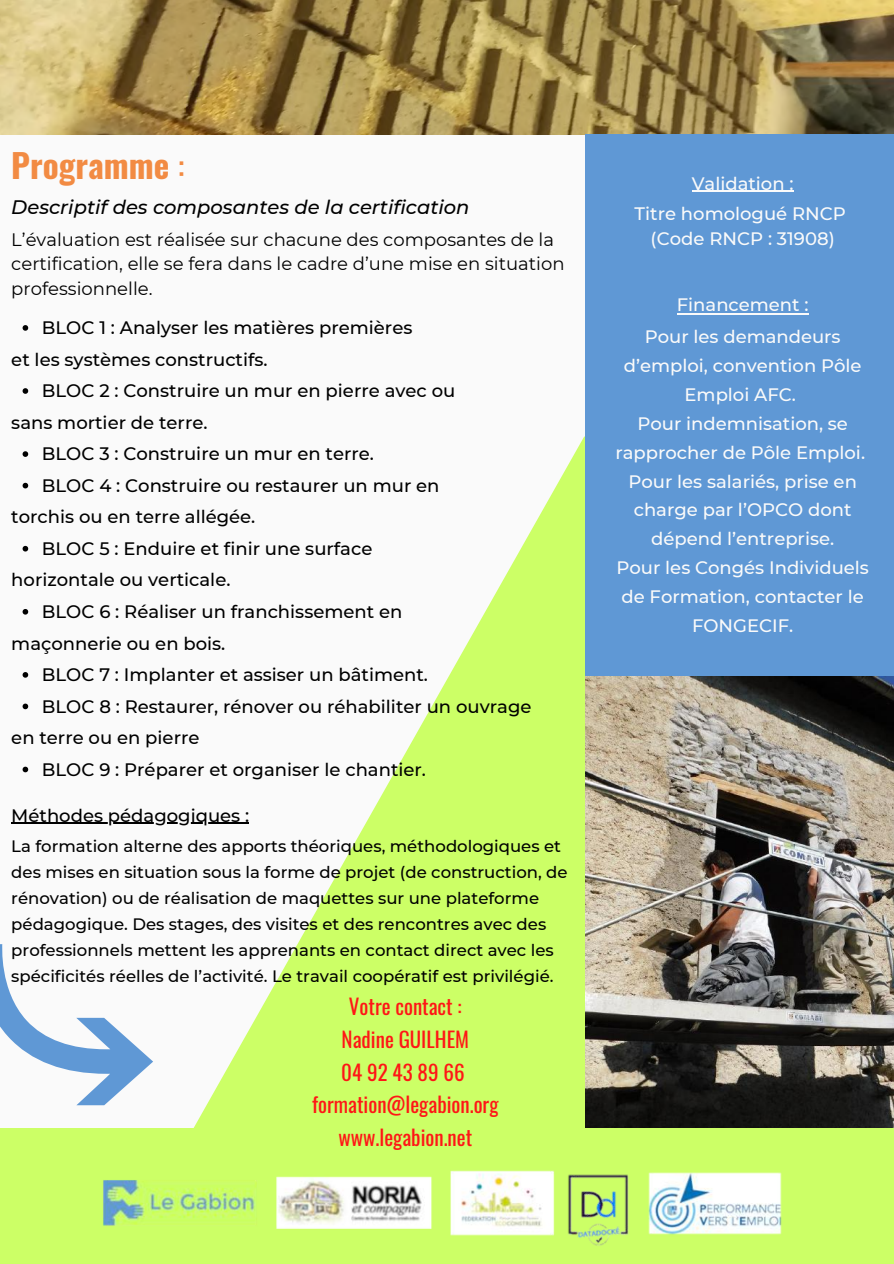
<style>
.page{position:relative;width:894px;height:1264px;background:#fff}
.page>*{position:absolute;margin:0;border:0;box-sizing:border-box;transform-origin:0 0}
.t1{font:700 33.15px "Oswald";color:#f28b43}
.t2{font:21px/32.7px "Oswald";color:#ff1616;text-align:center}
.t3{font:italic 500 19.5px "Montserrat";color:#000}
.t4{font:500 18px/31.5px "Montserrat";color:#000}
.t5{font:500 18px/28.8px "Montserrat";color:#fafafa;text-align:center}
.t6{font:18px/24.8px "Montserrat";color:#000}
.t7{font:500 16.5px/26px "Montserrat";color:#000}
.s1{font-weight:400}
</style>
<div class="page">
<div style="left:0;top:0;width:893px;height:1263px;background:#fafafa"></div>
<svg style="left:193px;top:436px;width:392px;height:692px"></svg>
<img style="left:585px;top:676px;width:308px;height:452px">
<div style="left:0;top:1128px;width:893px;height:135px;background:#cf6"></div>
<img style="left:0;top:0;width:893px;height:134px">
<div style="left:585px;top:134px;width:308px;height:542px;background:#5f98d5"></div>
<img style="left:103px;top:1170px;width:679px;height:76px">
<svg style="left:23px;top:325px;width:5px;height:6px"></svg>
<svg style="left:23px;top:388px;width:5px;height:6px"></svg>
<svg style="left:23px;top:451px;width:5px;height:6px"></svg>
<svg style="left:23px;top:483px;width:5px;height:5px"></svg>
<svg style="left:23px;top:546px;width:5px;height:5px"></svg>
<svg style="left:23px;top:609px;width:5px;height:5px"></svg>
<svg style="left:23px;top:672px;width:5px;height:5px"></svg>
<svg style="left:23px;top:703px;width:5px;height:6px"></svg>
<svg style="left:23px;top:766px;width:5px;height:6px"></svg>
<svg style="left:0;top:944px;width:153px;height:161px"></svg>
<hr style="left:676px;top:313px;width:132px;height:1px;background:#fafafa">
<hr style="left:691px;top:191px;width:102px;height:1px;background:#fafafa">
<hr style="left:11px;top:822px;width:238px;height:2px;background:#000">
<h1 class="t1" style="left:11px;top:140px;width:175px">Programme <span class="s1">:</span></h1>
<p class="t3" style="left:11px;top:195px;width:459px">Descriptif des composantes de la certification</p>
<p class="t6" style="left:11px;top:227px;width:554px">L’évaluation est réalisée sur chacune des composantes de la certification, elle se fera dans le cadre d’une mise en situation professionnelle.</p>
<p class="t4" style="left:42px;top:312px;width:372px">BLOC 1 : Analyser les matières premières</p>
<p class="t4" style="left:11px;top:343px;width:258px">et les systèmes constructifs.</p>
<p class="t4" style="left:42px;top:375px;width:415px">BLOC 2 : Construire un mur en pierre avec ou</p>
<p class="t4" style="left:11px;top:406px;width:198px">sans mortier de terre.</p>
<p class="t4" style="left:42px;top:438px;width:399px">BLOC 3 : Construire un mur en terre.<br>BLOC 4 : Construire ou restaurer un mur en</p>
<p class="t4" style="left:11px;top:501px;width:245px">torchis ou en terre allégée.</p>
<p class="t4" style="left:42px;top:532px;width:332px">BLOC 5 : Enduire et finir une surface</p>
<p class="t4" style="left:11px;top:564px;width:220px">horizontale ou verticale.</p>
<p class="t4" style="left:42px;top:595px;width:362px">BLOC 6 : Réaliser un franchissement en</p>
<p class="t4" style="left:11px;top:627px;width:215px">maçonnerie ou en bois.</p>
<p class="t4" style="left:42px;top:659px;width:491px">BLOC 7 : Implanter et assiser un bâtiment.<br>BLOC 8 : Restaurer, rénover ou réhabiliter un ouvrage</p>
<p class="t4" style="left:11px;top:722px;width:190px">en terre ou en pierre</p>
<p class="t4" style="left:42px;top:753px;width:385px">BLOC 9 : Préparer et organiser le chantier.</p>
<p class="t4" style="left:11px;top:799px;width:239px">Méthodes pédagogiques :</p>
<p class="t7" style="left:11px;top:833px;width:557px">La formation alterne des apports théoriques, méthodologiques et des mises en situation sous la forme de projet (de construction, de rénovation) ou de réalisation de maquettes sur une plateforme pédagogique. Des stages, des visites et des rencontres avec des professionnels mettent les apprenants en contact direct avec les spécificités réelles de l’activité. Le travail coopératif est privilégié.</p>
<p class="t2" style="left:312px;top:989px;width:188px">Votre contact :<br>Nadine GUILHEM<br>04 92 43 89 66 formation@legabion.org www.legabion.net</p>
<p class="t5" style="left:634px;top:168px;width:213px;line-height:30.5px">Validation :<br>Titre homologué RNCP</p>
<p class="t5" style="left:650px;top:224px;width:186px">(Code RNCP : 31908)</p>
<p class="t5" style="left:644px;top:288px;width:197px;line-height:32.7px">Financement :<br>Pour les demandeurs</p>
<p class="t5" style="left:615px;top:351px;width:255px">d’emploi, convention Pôle<br>Emploi AFC.<br>Pour indemnisation, se rapprocher de Pôle Emploi.<br>Pour les salariés, prise en charge par l’OPCO dont dépend l’entreprise.<br>Pour les Congés Individuels de Formation, contacter le<br>FONGECIF.</p>
</div>
